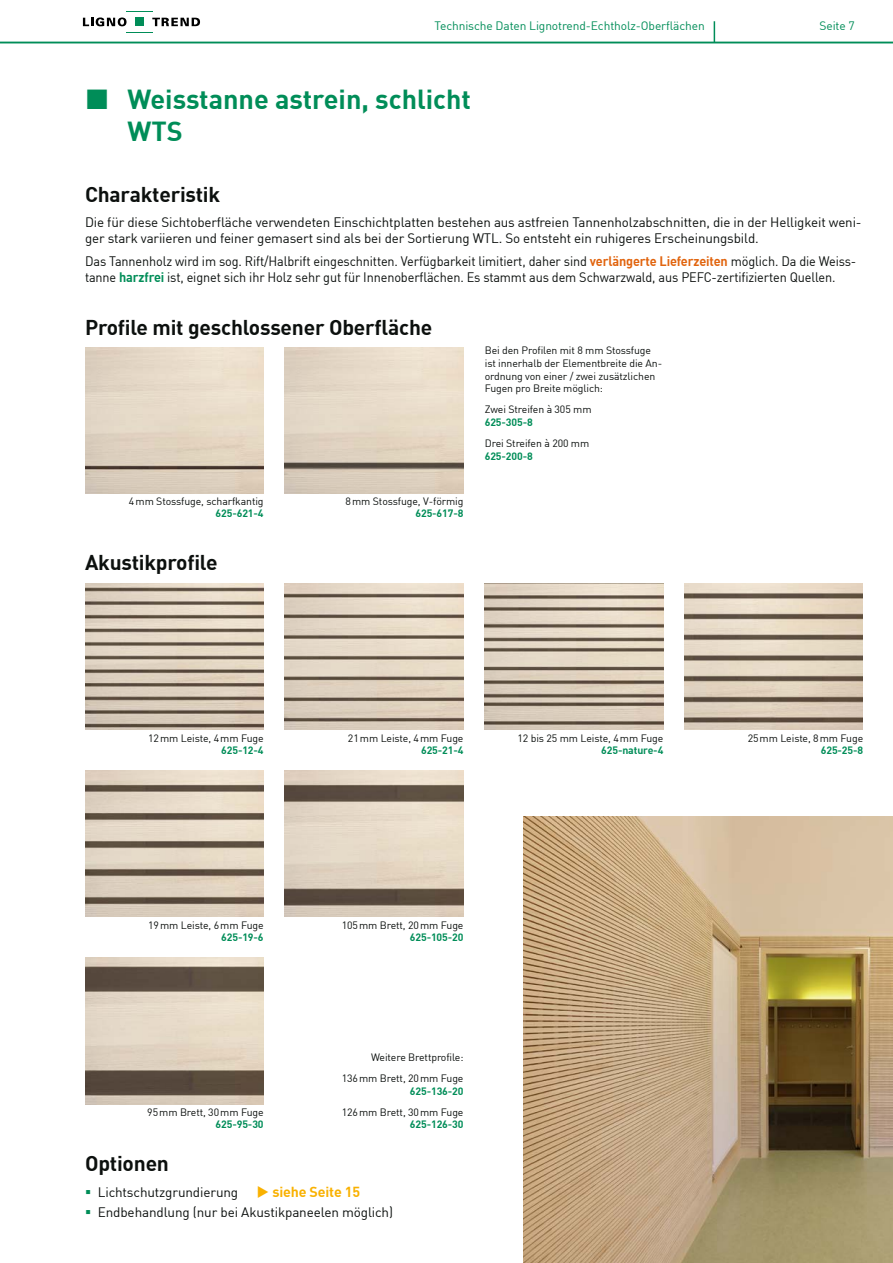
<style>
.page{position:relative;width:893px;height:1263px;background:#fff}
.page>*{position:absolute;margin:0;border:0;box-sizing:border-box;transform-origin:0 0}
.t1{font:700 27px/32.4px "DIN";color:#008d58}
.t2{font:700 21px "DIN";letter-spacing:-.01em;color:#0c100e}
.t3{font:700 14.25px "DIN";letter-spacing:-.01em;color:#f9b100}
.t4{font:13.5px/16.2px "DIN";letter-spacing:-.01em;color:#0c100e}
.t5{font:13.5px/16.2px "DIN";letter-spacing:-.01em;color:#0c100e;scale:.94 1}
.t6{font:12px "DIN";letter-spacing:-.01em;color:#008d58}
.t7{font:10.5px/12.6px "DIN";letter-spacing:-.01em;color:#0c100e;text-align:right}
.t8{font:700 10.5px "DIN";letter-spacing:-.01em;color:#008d58}
.s1{font-weight:700;color:#e1640e}
.s2{font-weight:700;color:#008d58}
</style>
<div class="page">
<img style="left:85px;top:347px;width:179px;height:146px">
<img style="left:85px;top:584px;width:179px;height:146px">
<img style="left:285px;top:347px;width:178px;height:146px">
<img style="left:285px;top:584px;width:178px;height:146px">
<img style="left:485px;top:584px;width:178px;height:146px">
<img style="left:285px;top:771px;width:178px;height:146px">
<img style="left:85px;top:771px;width:179px;height:146px">
<img style="left:85px;top:958px;width:179px;height:146px">
<img style="left:685px;top:584px;width:178px;height:146px">
<img style="left:523px;top:816px;width:370px;height:447px">
<svg style="left:714px;top:21px;width:1px;height:21px"></svg>
<svg style="left:83px;top:11px;width:117px;height:15px"></svg>
<svg style="left:126px;top:32px;width:26px;height:1px"></svg>
<div style="left:135px;top:18px;width:9px;height:8px;background:#008d58"></div>
<hr style="left:0;top:42px;width:893px;height:1px;background:#008d58">
<p class="t6" style="left:435px;top:18px;width:272px">Technische Daten Lignotrend-Echtholz-Oberflächen</p>
<p class="t6" style="left:819px;top:18px;width:37px">Seite 7</p>
<h1 class="t1" style="left:128px;top:81px;width:345px">Weisstanne astrein, schlicht<br>WTS</h1>
<h2 class="t2" style="left:85px;top:181px;width:137px">Charakteristik</h2>
<p class="t4" style="left:85px;top:214px;width:778px">Die für diese Sichtoberfläche verwendeten Einschichtplatten bestehen aus astfreien Tannenholzabschnitten, die in der Helligkeit weni&shy;ger stark variieren und feiner gemasert sind als bei der Sortierung WTL. So entsteht ein ruhigeres Erscheinungsbild.</p>
<p class="t5" style="left:85px;top:252px;width:820px">Das Tannenholz wird im sog. Rift/Halbrift eingeschnitten. Verfügbarkeit limitiert, daher sind <span class="s1">verlängerte Lieferzeiten</span> möglich. Da die Weiss&shy;tanne <span class="s2">harzfrei</span> ist, eignet sich ihr Holz sehr gut für Innenoberflächen. Es stammt aus dem Schwarzwald, aus PEFC-zertifizierten Quellen.</p>
<h2 class="t2" style="left:85px;top:313px;width:349px">Profile mit geschlossener Oberfläche</h2>
<p class="t7" style="left:129px;top:495px;width:136px">4mm Stossfuge, scharfkantig</p>
<p class="t8" style="left:216px;top:507px;width:50px">625-621-4</p>
<h2 class="t2" style="left:85px;top:549px;width:134px">Akustikprofile</h2>
<p class="t7" style="left:148px;top:731px;width:117px">12mm Leiste, 4mm Fuge</p>
<p class="t8" style="left:221px;top:743px;width:44px">625-12-4</p>
<p class="t7" style="left:345px;top:495px;width:119px">8mm Stossfuge, V-förmig</p>
<p class="t8" style="left:415px;top:507px;width:50px">625-617-8</p>
<p class="t7" style="left:485px;top:344px;width:179px;text-align:left">Bei den Profilen mit 8 mm Stossfuge ist innerhalb der Elementbreite die An&shy;ordnung von einer / zwei zusätzlichen Fugen pro Breite möglich:</p>
<p class="t7" style="left:485px;top:403px;width:108px">Zwei Streifen à 305 mm</p>
<p class="t8" style="left:485px;top:415px;width:50px">625-305-8</p>
<p class="t7" style="left:485px;top:437px;width:106px">Drei Streifen à 200 mm</p>
<p class="t8" style="left:485px;top:449px;width:50px">625-200-8</p>
<p class="t7" style="left:348px;top:731px;width:117px">21mm Leiste, 4mm Fuge</p>
<p class="t8" style="left:421px;top:743px;width:44px">625-21-4</p>
<p class="t7" style="left:517px;top:731px;width:147px">12 bis 25 mm Leiste, 4mm Fuge</p>
<p class="t8" style="left:601px;top:743px;width:64px">625-nature-4</p>
<p class="t7" style="left:148px;top:918px;width:117px">19mm Leiste, 6mm Fuge</p>
<p class="t8" style="left:221px;top:930px;width:44px">625-19-6</p>
<p class="t7" style="left:147px;top:1105px;width:118px">95mm Brett, 30mm Fuge</p>
<p class="t8" style="left:216px;top:1118px;width:50px">625-95-30</p>
<p class="t7" style="left:342px;top:918px;width:123px">105mm Brett, 20mm Fuge</p>
<p class="t8" style="left:410px;top:930px;width:55px">625-105-20</p>
<p class="t7" style="left:342px;top:1046px;width:123px;line-height:21.1px">Weitere Brettprofile:<br>136mm Brett, 20mm Fuge</p>
<p class="t8" style="left:410px;top:1084px;width:55px">625-136-20</p>
<p class="t7" style="left:342px;top:1105px;width:123px">126mm Brett, 30mm Fuge</p>
<p class="t8" style="left:410px;top:1118px;width:55px">625-126-30</p>
<h2 class="t2" style="left:85px;top:1150px;width:85px">Optionen</h2>
<p class="t4" style="left:98px;top:1183px;width:142px">Lichtschutzgrundierung</p>
<h3 class="t3" style="left:257px;top:1182px;width:105px">◆ siehe Seite 15</h3>
<p class="t4" style="left:98px;top:1204px;width:297px">Endbehandlung (nur bei Akustikpaneelen möglich)</p>
<p class="t7" style="left:748px;top:731px;width:117px">25mm Leiste, 8mm Fuge</p>
<p class="t8" style="left:821px;top:743px;width:44px">625-25-8</p>
</div>
